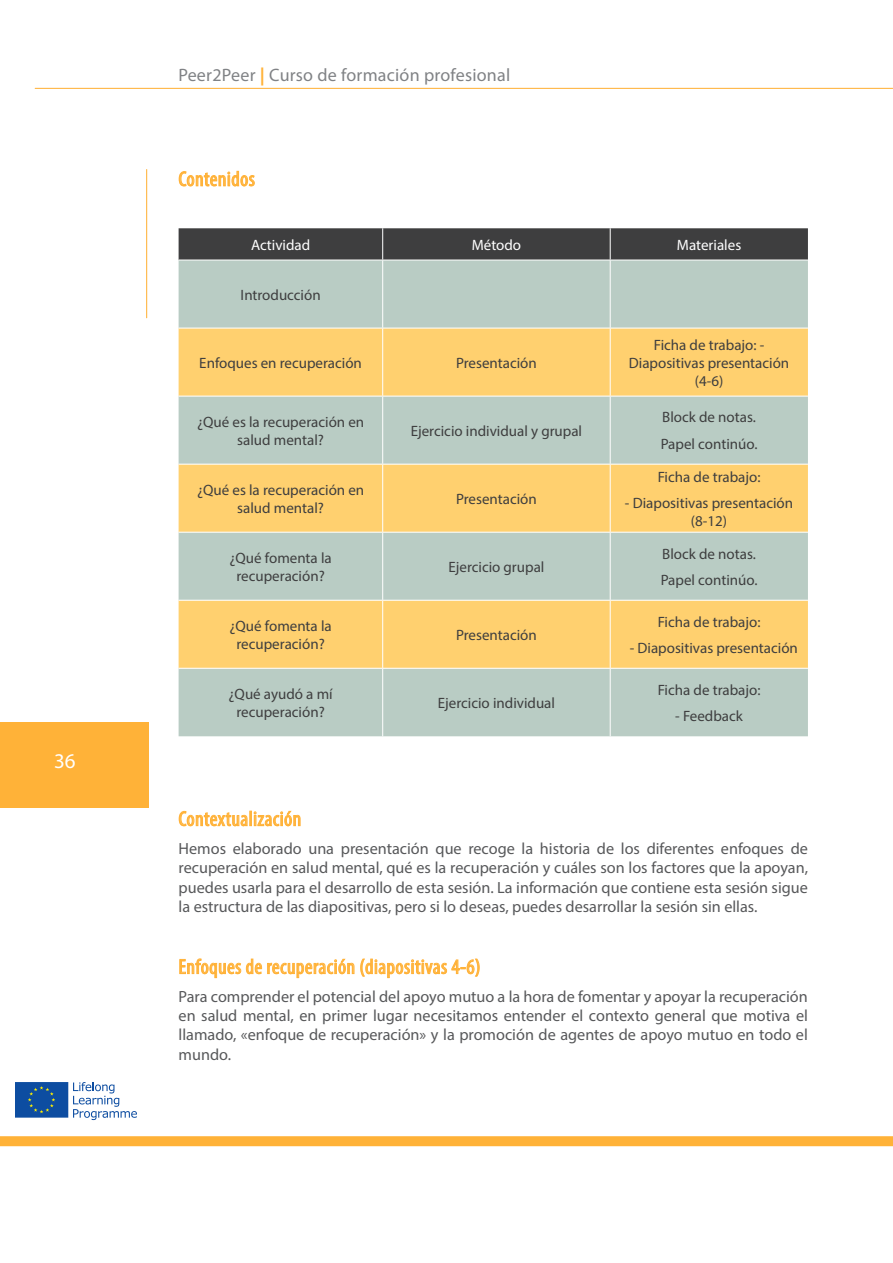
<style>
.page{position:relative;width:893px;height:1263px;background:#fff}
.page>*{position:absolute;margin:0;border:0;box-sizing:border-box;transform-origin:0 0}
.RESALTADOR1{font:condensed 21px "Myriad Pro";letter-spacing:.025em;color:#ffb238}
.t1{font:21px "Myriad Pro";color:#fff}
.t2{font:18px "Myriad Pro";letter-spacing:.015em;color:#808285}
.TEXTO_BASICO{font:16.2px/19.5px "Myriad Pro";color:#57585a;text-align:justify}
.TEXTO_TABLA{font:15px/18px "Myriad Pro";color:#3e3e3f;text-align:center}
.TEXTO_TABLA-2{font:15px "Myriad Pro";color:#fff}
.s1{font-weight:700;color:#ffb238}
</style>
<div class="page">
<svg style="left:0;top:1136px;width:893px;height:10px;background:#ffb33c"></svg>
<svg style="left:15px;top:1082px;width:122px;height:38px"></svg>
<div style="left:0;top:723px;width:149px;height:85px;background:#ffb238"></div>
<hr style="left:35px;top:88px;width:858px;height:1px;background:#ffb238">
<hr style="left:146px;top:169px;width:1px;height:149px;background:#ffb238">
<svg style="left:179px;top:171px;width:76px;height:16px"></svg>
<div style="left:179px;top:228px;width:629px;height:32px;background:#3e3e3f"></div>
<div style="left:179px;top:261px;width:629px;height:475px;background:#b9ccc4"></div>
<svg style="left:179px;top:329px;width:629px;height:339px;background:#e3ce91"></svg>
<hr style="left:382px;top:228px;width:1px;height:32px;background:#fff">
<hr style="left:610px;top:228px;width:1px;height:32px;background:#fff">
<hr style="left:382px;top:260px;width:1px;height:68px;background:#fff">
<hr style="left:610px;top:260px;width:1px;height:68px;background:#fff">
<hr style="left:382px;top:328px;width:1px;height:68px;background:#fff">
<hr style="left:610px;top:328px;width:1px;height:68px;background:#fff">
<hr style="left:382px;top:396px;width:1px;height:68px;background:#fff">
<hr style="left:610px;top:396px;width:1px;height:68px;background:#fff">
<hr style="left:382px;top:464px;width:1px;height:68px;background:#fff">
<hr style="left:610px;top:464px;width:1px;height:68px;background:#fff">
<hr style="left:382px;top:532px;width:1px;height:68px;background:#fff">
<hr style="left:610px;top:532px;width:1px;height:68px;background:#fff">
<hr style="left:382px;top:601px;width:1px;height:67px;background:#fff">
<hr style="left:610px;top:601px;width:1px;height:67px;background:#fff">
<hr style="left:382px;top:669px;width:1px;height:67px;background:#fff">
<hr style="left:610px;top:669px;width:1px;height:67px;background:#fff">
<hr style="left:179px;top:396px;width:204px;height:1px;background:#fff">
<hr style="left:383px;top:396px;width:227px;height:1px;background:#fff">
<hr style="left:610px;top:396px;width:198px;height:1px;background:#fff">
<hr style="left:179px;top:532px;width:204px;height:1px;background:#fff">
<hr style="left:383px;top:532px;width:227px;height:1px;background:#fff">
<hr style="left:610px;top:532px;width:198px;height:1px;background:#fff">
<hr style="left:179px;top:668px;width:204px;height:1px;background:#fff">
<hr style="left:383px;top:668px;width:227px;height:1px;background:#fff">
<hr style="left:610px;top:668px;width:198px;height:1px;background:#fff">
<hr style="left:179px;top:328px;width:204px;height:1px;background:#fff">
<hr style="left:383px;top:328px;width:227px;height:1px;background:#fff">
<hr style="left:610px;top:328px;width:198px;height:1px;background:#fff">
<hr style="left:179px;top:464px;width:204px;height:1px;background:#fff">
<hr style="left:383px;top:464px;width:227px;height:1px;background:#fff">
<hr style="left:610px;top:464px;width:198px;height:1px;background:#fff">
<hr style="left:179px;top:600px;width:204px;height:1px;background:#fff">
<hr style="left:383px;top:600px;width:227px;height:1px;background:#fff">
<hr style="left:610px;top:600px;width:198px;height:1px;background:#fff">
<svg style="left:179px;top:811px;width:121px;height:16px"></svg>
<svg style="left:179px;top:958px;width:175px;height:21px"></svg>
<svg style="left:360px;top:958px;width:120px;height:21px"></svg>
<p class="t1" style="left:54px;top:748px;width:23px">36</p>
<p class="t2" style="left:178px;top:64px;width:334px">Peer2Peer <span class="s1">|</span> Curso de formación profesional</p>
<p class="RESALTADOR1" style="left:179px;top:166px;width:78px">Contenidos</p>
<p class="TEXTO_TABLA-2" style="left:251px;top:235px;width:61px">Actividad</p>
<p class="TEXTO_TABLA-2" style="left:472px;top:235px;width:51px">Método</p>
<p class="TEXTO_TABLA-2" style="left:677px;top:235px;width:66px">Materiales</p>
<p class="TEXTO_TABLA" style="left:241px;top:285px;width:82px">Introducción</p>
<p class="TEXTO_TABLA" style="left:199px;top:353px;width:164px">Enfoques en recuperación</p>
<p class="TEXTO_TABLA" style="left:456px;top:353px;width:82px">Presentación</p>
<p class="TEXTO_TABLA" style="left:197px;top:412px;width:169px">¿Qué es la recuperación en salud mental?</p>
<p class="TEXTO_TABLA" style="left:411px;top:421px;width:173px">Ejercicio individual y grupal</p>
<p class="TEXTO_TABLA" style="left:197px;top:480px;width:169px">¿Qué es la recuperación en salud mental?</p>
<p class="TEXTO_TABLA" style="left:456px;top:489px;width:82px">Presentación</p>
<p class="TEXTO_TABLA" style="left:229px;top:548px;width:104px">¿Qué fomenta la recuperación?</p>
<p class="TEXTO_TABLA" style="left:448px;top:557px;width:97px">Ejercicio grupal</p>
<p class="TEXTO_TABLA" style="left:229px;top:617px;width:104px">¿Qué fomenta la recuperación?</p>
<p class="TEXTO_TABLA" style="left:456px;top:626px;width:82px">Presentación</p>
<p class="TEXTO_TABLA" style="left:229px;top:685px;width:106px">¿Qué ayudó a mí recuperación?</p>
<p class="TEXTO_TABLA" style="left:438px;top:694px;width:119px">Ejercicio individual</p>
<p class="TEXTO_TABLA" style="left:629px;top:335px;width:162px">Ficha de trabajo: -<br>Diapositivas presentación (4-6)</p>
<p class="TEXTO_TABLA" style="left:662px;top:408px;width:95px">Block de notas.</p>
<p class="TEXTO_TABLA" style="left:661px;top:435px;width:98px">Papel continúo.</p>
<p class="TEXTO_TABLA" style="left:658px;top:467px;width:104px">Ficha de trabajo:</p>
<p class="TEXTO_TABLA" style="left:625px;top:494px;width:170px">- Diapositivas presentación (8-12)</p>
<p class="TEXTO_TABLA" style="left:662px;top:544px;width:95px">Block de notas.</p>
<p class="TEXTO_TABLA" style="left:661px;top:571px;width:98px">Papel continúo.</p>
<p class="TEXTO_TABLA" style="left:658px;top:612px;width:104px">Ficha de trabajo:</p>
<p class="TEXTO_TABLA" style="left:630px;top:639px;width:170px">- Diapositivas presentación</p>
<p class="TEXTO_TABLA" style="left:658px;top:680px;width:104px">Ficha de trabajo:</p>
<p class="TEXTO_TABLA" style="left:675px;top:707px;width:69px">- Feedback</p>
<p class="RESALTADOR1" style="left:179px;top:806px;width:124px">Contextualización</p>
<p class="TEXTO_BASICO" style="left:179px;top:838px;width:631px">Hemos elaborado una presentación que recoge la historia de los diferentes enfoques de recuperación en salud mental, qué es la recuperación y cuáles son los factores que la apoyan, puedes usarla para el desarrollo de esta sesión. La información que contiene esta sesión sigue la estructura de las diapositivas, pero si lo deseas, puedes desarrollar la sesión sin ellas.</p>
<p class="RESALTADOR1" style="left:179px;top:954px;width:303px">Enfoques de recuperación (diapositivas 4-6)</p>
<p class="TEXTO_BASICO" style="left:179px;top:986px;width:631px">Para comprender el potencial del apoyo mutuo a la hora de fomentar y apoyar la recuperación en salud mental, en primer lugar necesitamos entender el contexto general que motiva el llamado, «enfoque de recuperación» y la promoción de agentes de apoyo mutuo en todo el mundo.</p>
</div>
